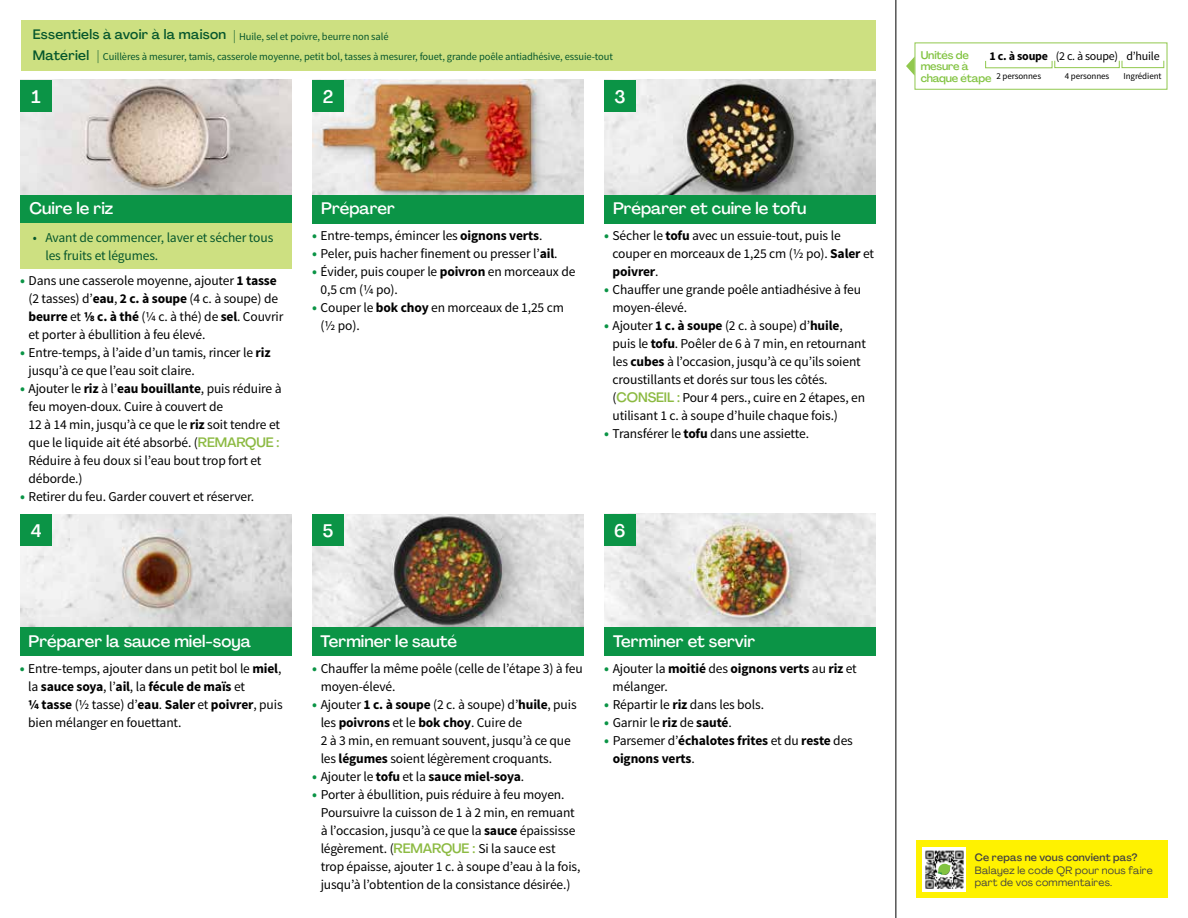
<style>
.page{position:relative;width:1188px;height:918px;background:#fff}
.page>*{position:absolute;margin:0;border:0;box-sizing:border-box;transform-origin:0 0}
.t1{font:500 18px "Agrandir";color:#fff}
.t2{font:500 16.5px "Agrandir";color:#fff}
.t3{font:13.5px/18px "Source Sans Pro";letter-spacing:-.01em;color:#000}
.t4{font:700 13.5px/18px "Source Sans Pro";letter-spacing:-.01em;color:#000}
.t5{font:13.5px/18px "Source Sans Pro";letter-spacing:-.01em;color:#05562c}
.t6{font:500 13.5px "Agrandir";letter-spacing:.02em;color:#05562c}
.t7{font:12px "Source Sans Pro";letter-spacing:-.02em;color:#000}
.t8{font:500 11.1px/11.7px "Agrandir";letter-spacing:-.015em;color:#82c341}
.t9{font:10.5px "Source Sans Pro";letter-spacing:-.01em;color:#05562c}
.t10{font:10.5px/12.8px "Agrandir";letter-spacing:.02em;color:#414042}
.t11{font:500 10.5px "Agrandir";letter-spacing:.02em;color:#414042}
.t12{font:9px "Source Sans Pro";letter-spacing:-.01em;color:#000}
.s1{font-family:"Agrandir";font-weight:500;font-size:13.5px}
.s2{font-weight:700;font-size:14.25px;color:#0b9446}
.s3{font-weight:700}
.s4{font-family:"Agrandir";font-weight:500;color:#8cba42}
.s5{font-size:14.25px;color:#0b9446}
.s6{font-weight:400}
</style>
<div class="page">
<img style="left:20px;top:514px;width:272px;height:113px">
<img style="left:312px;top:514px;width:272px;height:113px">
<img style="left:604px;top:514px;width:272px;height:113px">
<img style="left:20px;top:80px;width:272px;height:115px">
<img style="left:312px;top:80px;width:272px;height:115px">
<img style="left:604px;top:80px;width:272px;height:115px">
<div style="left:312px;top:195px;width:272px;height:29px;background:#0b9446"></div>
<div style="left:20px;top:195px;width:272px;height:29px;background:#0b9446"></div>
<div style="left:20px;top:627px;width:272px;height:29px;background:#0b9446"></div>
<div style="left:312px;top:627px;width:272px;height:29px;background:#0b9446"></div>
<div style="left:604px;top:627px;width:272px;height:29px;background:#0b9446"></div>
<div style="left:604px;top:195px;width:272px;height:29px;background:#0b9446"></div>
<div style="left:21px;top:20px;width:855px;height:51px;background:#cde081"></div>
<div style="left:20px;top:224px;width:272px;height:45px;background:#cde081"></div>
<hr style="left:896px;top:0;width:1px;height:918px;background:#000">
<div style="left:20px;top:514px;width:32px;height:32px;background:#0b9446"></div>
<div style="left:20px;top:80px;width:32px;height:32px;background:#0b9446"></div>
<div style="left:312px;top:514px;width:32px;height:32px;background:#0b9446"></div>
<div style="left:312px;top:80px;width:32px;height:32px;background:#0b9446"></div>
<div style="left:604px;top:514px;width:32px;height:32px;background:#0b9446"></div>
<div style="left:604px;top:80px;width:32px;height:32px;background:#0b9446"></div>
<svg style="left:906px;top:56px;width:9px;height:20px"></svg>
<div style="left:915px;top:43px;width:252px;height:47px;border:1px solid #91c84e"></div>
<div style="left:985px;top:61px;width:67px;height:7px;border:1px solid #91c84e"></div>
<div style="left:1054px;top:60px;width:66px;height:8px;border:1px solid #91c84e"></div>
<div style="left:1122px;top:60px;width:42px;height:8px;border:1px solid #91c84e"></div>
<div style="left:916px;top:840px;width:252px;height:58px;background:#fff200"></div>
<img style="left:923px;top:847px;width:43px;height:45px">
<svg style="left:938px;top:864px;width:13px;height:11px"></svg>
<p class="t6" style="left:33px;top:26px;width:195px">Essentiels à avoir à la maison</p>
<p class="t9" style="left:233px;top:30px;width:157px"><span class="s1">|</span> Huile, sel et poivre, beurre non salé</p>
<p class="t6" style="left:33px;top:47px;width:58px">Matériel</p>
<p class="t9" style="left:97px;top:50px;width:517px"><span class="s1">|</span> Cuillères à mesurer, tamis, casserole moyenne, petit bol, tasses à mesurer, fouet, grande poêle antiadhésive, essuie-tout</p>
<h1 class="t1" style="left:32px;top:86px;width:11px">1</h1>
<h1 class="t1" style="left:323px;top:86px;width:12px">2</h1>
<h1 class="t1" style="left:614px;top:85px;width:13px">3</h1>
<p class="t2" style="left:29px;top:198px;width:85px">Cuire le riz</p>
<p class="t2" style="left:321px;top:198px;width:75px">Préparer</p>
<p class="t2" style="left:613px;top:198px;width:195px">Préparer et cuire le tofu</p>
<p class="t5" style="left:45px;top:229px;width:229px;text-indent:-13px">• Avant de commencer, laver et sécher tous les fruits et légumes.</p>
<p class="t3" style="left:29px;top:272px;width:257px;text-indent:-9px"><span class="s2">•</span> Dans une casserole moyenne, ajouter <span class="s3">1 tasse </span>(2 tasses) d’<span class="s3">eau</span>, <span class="s3">2 c. à soupe</span> (4 c. à soupe) de <span class="s3">beurre</span> et <span class="s3">1/8 c. à thé</span> (¼ c. à thé) de <span class="s3">sel</span>. Couvrir et porter à ébullition à feu élevé.</p>
<p class="t3" style="left:29px;top:344px;width:244px;text-indent:-9px"><span class="s2">•</span> Entre-temps, à l’aide d’un tamis, rincer le <span class="s3">riz </span>jusqu’à ce que l’eau soit claire.</p>
<p class="t3" style="left:29px;top:380px;width:255px;text-indent:-9px"><span class="s2">•</span> Ajouter le <span class="s3">riz</span> à l’<span class="s3">eau bouillante</span>, puis réduire à feu moyen-doux. Cuire à couvert de<br>12 à 14 min, jusqu’à ce que le <span class="s3">riz</span> soit tendre et que le liquide ait été absorbé. (<span class="s4">REMARQUE :<br></span>Réduire à feu doux si l’eau bout trop fort et déborde.)</p>
<p class="t3" style="left:20px;top:488px;width:236px"><span class="s2">•</span> Retirer du feu. Garder couvert et réserver.</p>
<p class="t3" style="left:312px;top:227px;width:232px"><span class="s2">•</span> Entre-temps, émincer les <span class="s3">oignons verts</span>.</p>
<p class="t3" style="left:312px;top:245px;width:247px"><span class="s2">•</span> Peler, puis hacher finement ou presser l’<span class="s3">ail</span>.</p>
<p class="t3" style="left:321px;top:263px;width:256px;text-indent:-9px"><span class="s2">•</span> Évider, puis couper le <span class="s3">poivron</span> en morceaux de<br>0,5 cm (¼ po).</p>
<p class="t3" style="left:321px;top:299px;width:245px;text-indent:-9px"><span class="s2">•</span> Couper le <span class="s3">bok choy</span> en morceaux de 1,25 cm (½ po).</p>
<p class="t3" style="left:613px;top:227px;width:263px;text-indent:-9px"><span class="s2">•</span> Sécher le <span class="s3">tofu</span> avec un essuie-tout, puis le couper en morceaux de 1,25 cm (½ po). <span class="s3">Saler</span> et <span class="s3">poivrer</span>.</p>
<p class="t3" style="left:613px;top:281px;width:250px;text-indent:-9px"><span class="s2">•</span> Chauffer une grande poêle antiadhésive à feu moyen-élevé.</p>
<p class="t3" style="left:613px;top:317px;width:255px;text-indent:-9px"><span class="s2">•</span> Ajouter <span class="s3">1 c. à soupe</span> (2 c. à soupe) d’<span class="s3">huile</span>, puis le <span class="s3">tofu</span>. Poêler de 6 à 7 min, en retournant les <span class="s3">cubes</span> à l’occasion, jusqu’à ce qu’ils soient croustillants et dorés sur tous les côtés. (<span class="s4">CONSEIL :</span> Pour 4 pers., cuire en 2 étapes, en utilisant 1 c. à soupe d’huile chaque fois.)</p>
<p class="t3" style="left:604px;top:425px;width:207px"><span class="s2">•</span> Transférer le <span class="s3">tofu</span> dans une assiette.</p>
<h1 class="t1" style="left:31px;top:520px;width:12px">4</h1>
<h1 class="t1" style="left:323px;top:520px;width:12px">5</h1>
<h1 class="t1" style="left:614px;top:520px;width:13px">6</h1>
<p class="t2" style="left:29px;top:631px;width:224px">Préparer la sauce miel-soya</p>
<p class="t2" style="left:321px;top:631px;width:138px">Terminer le sauté</p>
<p class="t2" style="left:613px;top:631px;width:144px">Terminer et servir</p>
<p class="t3" style="left:28px;top:659px;width:256px;text-indent:-9px"><span class="s2">•</span> Entre-temps, ajouter dans un petit bol le <span class="s3">miel</span>, la <span class="s3">sauce soya</span>, l’<span class="s3">ail</span>, la <span class="s3">fécule de maïs</span> et<br><span class="s3">¼ tasse</span> (½ tasse) d’<span class="s3">eau</span>. <span class="s3">Saler</span> et <span class="s3">poivrer</span>, puis bien mélanger en fouettant.</p>
<p class="t3" style="left:321px;top:659px;width:264px;text-indent:-9px"><span class="s2">•</span> Chauffer la même poêle (celle de l’étape 3) à feu moyen-élevé.</p>
<p class="t3" style="left:321px;top:695px;width:258px;text-indent:-9px"><span class="s2">•</span> Ajouter <span class="s3">1 c. à soupe</span> (2 c. à soupe) d’<span class="s3">huile</span>, puis les <span class="s3">poivrons</span> et le <span class="s3">bok choy</span>. Cuire de<br>2 à 3 min, en remuant souvent, jusqu’à ce que les <span class="s3">légumes</span> soient légèrement croquants.</p>
<p class="t4" style="left:312px;top:768px;width:214px"><span class="s5">•</span> <span class="s6">Ajouter le</span> tofu <span class="s6">et la</span> sauce miel-soya<span class="s6">.</span></p>
<p class="t3" style="left:321px;top:785px;width:261px;text-indent:-9px"><span class="s2">•</span> Porter à ébullition, puis réduire à feu moyen.<br>Poursuivre la cuisson de 1 à 2 min, en remuant à l’occasion, jusqu’à ce que la <span class="s3">sauce</span> épaississe légèrement. (<span class="s4">REMARQUE :</span> Si la sauce est trop épaisse, ajouter 1 c. à soupe d’eau à la fois, jusqu’à l’obtention de la consistance désirée.)</p>
<p class="t3" style="left:613px;top:659px;width:246px;text-indent:-8px"><span class="s2">•</span> Ajouter la <span class="s3">moitié</span> des <span class="s3">oignons verts</span> au <span class="s3">riz</span> et mélanger.</p>
<p class="t3" style="left:604px;top:695px;width:161px"><span class="s2">•</span> Répartir le <span class="s3">riz</span> dans les bols.</p>
<p class="t3" style="left:604px;top:713px;width:129px"><span class="s2">•</span> Garnir le <span class="s3">riz</span> de <span class="s3">sauté</span>.</p>
<p class="t4" style="left:613px;top:732px;width:242px;text-indent:-9px"><span class="s5">•</span> <span class="s6">Parsemer d’</span>échalotes frites <span class="s6">et du</span> reste <span class="s6">des </span>oignons verts<span class="s6">.</span></p>
<p class="t8" style="left:921px;top:49px;width:72px">Unités de mesure à chaque étape</p>
<p class="t7" style="left:990px;top:48px;width:172px"><span class="s3">1 c. à soupe</span> (2 c. à soupe) d’huile</p>
<p class="t12" style="left:997px;top:70px;width:46px">2 personnes</p>
<p class="t12" style="left:1065px;top:70px;width:46px">4 personnes</p>
<p class="t12" style="left:1123px;top:70px;width:40px">Ingrédient</p>
<p class="t11" style="left:975px;top:851px;width:164px">Ce repas ne vous convient pas?</p>
<p class="t10" style="left:975px;top:863px;width:179px">Balayez le code QR pour nous faire part de vos commentaires.</p>
</div>
